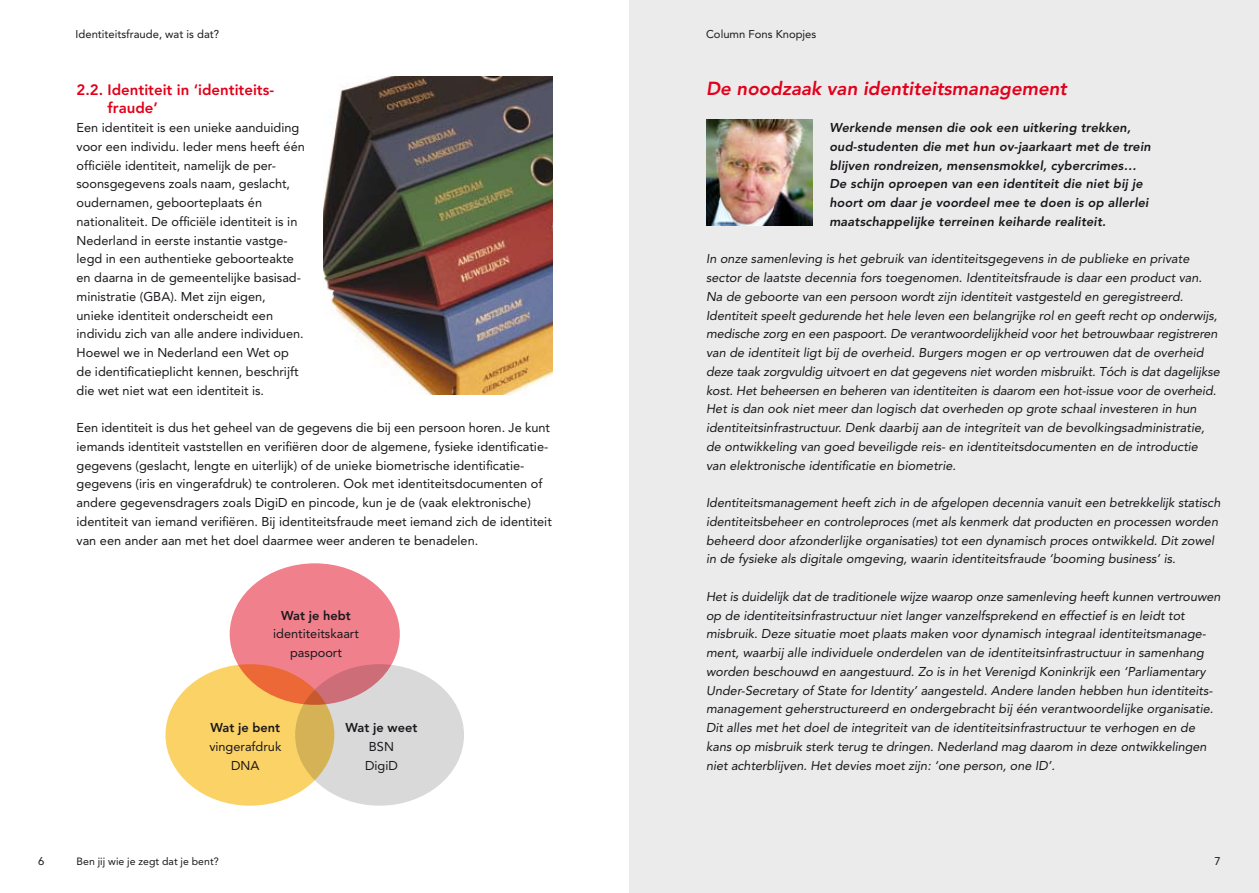
<style>
.page{position:relative;width:1259px;height:893px;background:#fff}
.page>*{position:absolute;margin:0;border:0;box-sizing:border-box;transform-origin:0 0}
.t1{font:italic 800 18.75px "Avenir";color:#e2001a}
.t2{font:800 15px/18.8px "Avenir";color:#e2001a}
.t3{font:italic 12.75px/18.8px "Avenir";color:#1a171b}
.t4{font:12.75px/18.8px "Avenir";color:#1a171b;text-align:center}
.t5{font:italic 800 12.75px/18.8px "Avenir";letter-spacing:.01em;color:#1a171b}
.t6{font:800 12.75px "Avenir";color:#1a171b}
.t7{font:11.25px "Avenir";color:#1a171b}
.t8{font:10.5px "Avenir";color:#1a171b}
</style>
<div class="page">
<div style="left:629px;top:0;width:630px;height:893px;background:#ebebec"></div>
<img style="left:706px;top:119px;width:106px;height:107px">
<div style="left:165px;top:664px;width:169px;height:142px;background:#fbd266;border-radius:50%"></div>
<svg style="left:295px;top:664px;width:169px;height:142px;background:#d8d4c8"></svg>
<svg style="left:230px;top:563px;width:170px;height:142px;background:#ec7c82"></svg>
<img style="left:323px;top:77px;width:230px;height:318px">
<p class="t7" style="left:76px;top:28px;width:145px">Identiteitsfraude, wat is dat?</p>
<p class="t7" style="left:706px;top:28px;width:112px">Column Fons Knopjes</p>
<p class="t2" style="left:108px;top:80px;width:168px;text-indent:-31px">2.2. Identiteit in ‘identiteits&shy;fraude’</p>
<p class="t4" style="left:77px;top:118px;width:230px;text-align:left">Een identiteit is een unieke aanduiding voor een individu. Ieder mens heeft één officiële identiteit, namelijk de per&shy;soonsgegevens zoals naam, geslacht, oudernamen, geboorteplaats én nationaliteit. De officiële identiteit is in Nederland in eerste instantie vastge&shy;legd in een authentieke geboorteakte en daarna in de gemeentelijke basisad&shy;ministratie (GBA). Met zijn eigen, unieke identiteit onderscheidt een individu zich van alle andere individuen.<br>Hoewel we in Nederland een Wet op de identificatieplicht kennen, beschrijft die wet niet wat een identiteit is.</p>
<p class="t4" style="left:77px;top:418px;width:477px;text-align:left">Een identiteit is dus het geheel van de gegevens die bij een persoon horen. Je kunt iemands identiteit vaststellen en verifiëren door de algemene, fysieke identificatie&shy;gegevens (geslacht, lengte en uiterlijk) of de unieke biometrische identificatie&shy;gegevens (iris en vingerafdruk) te controleren. Ook met identiteitsdocumenten of andere gegevensdragers zoals DigiD en pincode, kun je de (vaak elektronische) identiteit van iemand verifiëren. Bij identiteitsfraude meet iemand zich de identiteit van een ander aan met het doel daarmee weer anderen te benadelen.</p>
<p class="t6" style="left:281px;top:608px;width:71px">Wat je hebt</p>
<p class="t4" style="left:273px;top:625px;width:87px">identiteitskaart paspoort</p>
<p class="t6" style="left:210px;top:720px;width:71px">Wat je bent</p>
<p class="t4" style="left:209px;top:737px;width:74px">vingerafdruk<br>DNA</p>
<p class="t6" style="left:345px;top:720px;width:73px">Wat je weet</p>
<p class="t4" style="left:365px;top:737px;width:34px">BSN<br>DigiD</p>
<h1 class="t1" style="left:706px;top:77px;width:362px">De noodzaak van identiteitsmanagement</h1>
<p class="t5" style="left:829px;top:118px;width:323px">Werkende mensen die ook een uitkering trekken, oud-studenten die met hun ov-jaarkaart met de trein blijven rondreizen, mensensmokkel, cybercrimes… De schijn oproepen van een identiteit die niet bij je hoort om daar je voordeel mee te doen is op allerlei maatschappelijke terreinen keiharde realiteit.</p>
<p class="t3" style="left:706px;top:250px;width:515px">In onze samenleving is het gebruik van identiteitsgegevens in de publieke en private sector de laatste decennia fors toegenomen. Identiteitsfraude is daar een product van.<br>Na de geboorte van een persoon wordt zijn identiteit vastgesteld en geregistreerd.<br>Identiteit speelt gedurende het hele leven een belangrijke rol en geeft recht op onderwijs, medische zorg en een paspoort. De verantwoordelijkheid voor het betrouwbaar registreren van de identiteit ligt bij de overheid. Burgers mogen er op vertrouwen dat de overheid deze taak zorgvuldig uitvoert en dat gegevens niet worden misbruikt. Tóch is dat dagelijkse kost. Het beheersen en beheren van identiteiten is daarom een hot-issue voor de overheid.<br>Het is dan ook niet meer dan logisch dat overheden op grote schaal investeren in hun identiteitsinfrastructuur. Denk daarbij aan de integriteit van de bevolkingsadministratie, de ontwikkeling van goed beveiligde reis- en identiteitsdocumenten en de introductie van elektronische identificatie en biometrie.</p>
<p class="t3" style="left:706px;top:493px;width:516px">Identiteitsmanagement heeft zich in de afgelopen decennia vanuit een betrekkelijk statisch identiteitsbeheer en controleproces (met als kenmerk dat producten en processen worden beheerd door afzonderlijke organisaties) tot een dynamisch proces ontwikkeld. Dit zowel in de fysieke als digitale omgeving, waarin identiteitsfraude ‘booming business’ is.</p>
<p class="t3" style="left:706px;top:587px;width:516px">Het is duidelijk dat de traditionele wijze waarop onze samenleving heeft kunnen vertrouwen op de identiteitsinfrastructuur niet langer vanzelfsprekend en effectief is en leidt tot misbruik. Deze situatie moet plaats maken voor dynamisch integraal identiteitsmanage&shy;ment, waarbij alle individuele onderdelen van de identiteitsinfrastructuur in samenhang worden beschouwd en aangestuurd. Zo is in het Verenigd Koninkrijk een ‘Parliamentary Under-Secretary of State for Identity’ aangesteld. Andere landen hebben hun identiteits&shy;management geherstructureerd en ondergebracht bij één verantwoordelijke organisatie.<br>Dit alles met het doel de integriteit van de identiteitsinfrastructuur te verhogen en de kans op misbruik sterk terug te dringen. Nederland mag daarom in deze ontwikkelingen niet achterblijven. Het devies moet zijn: ‘one person, one ID’.</p>
<p class="t7" style="left:38px;top:854px;width:8px">6</p>
<p class="t8" style="left:77px;top:855px;width:144px">Ben jij wie je zegt dat je bent?</p>
<p class="t7" style="left:1214px;top:854px;width:8px">7</p>
</div>
